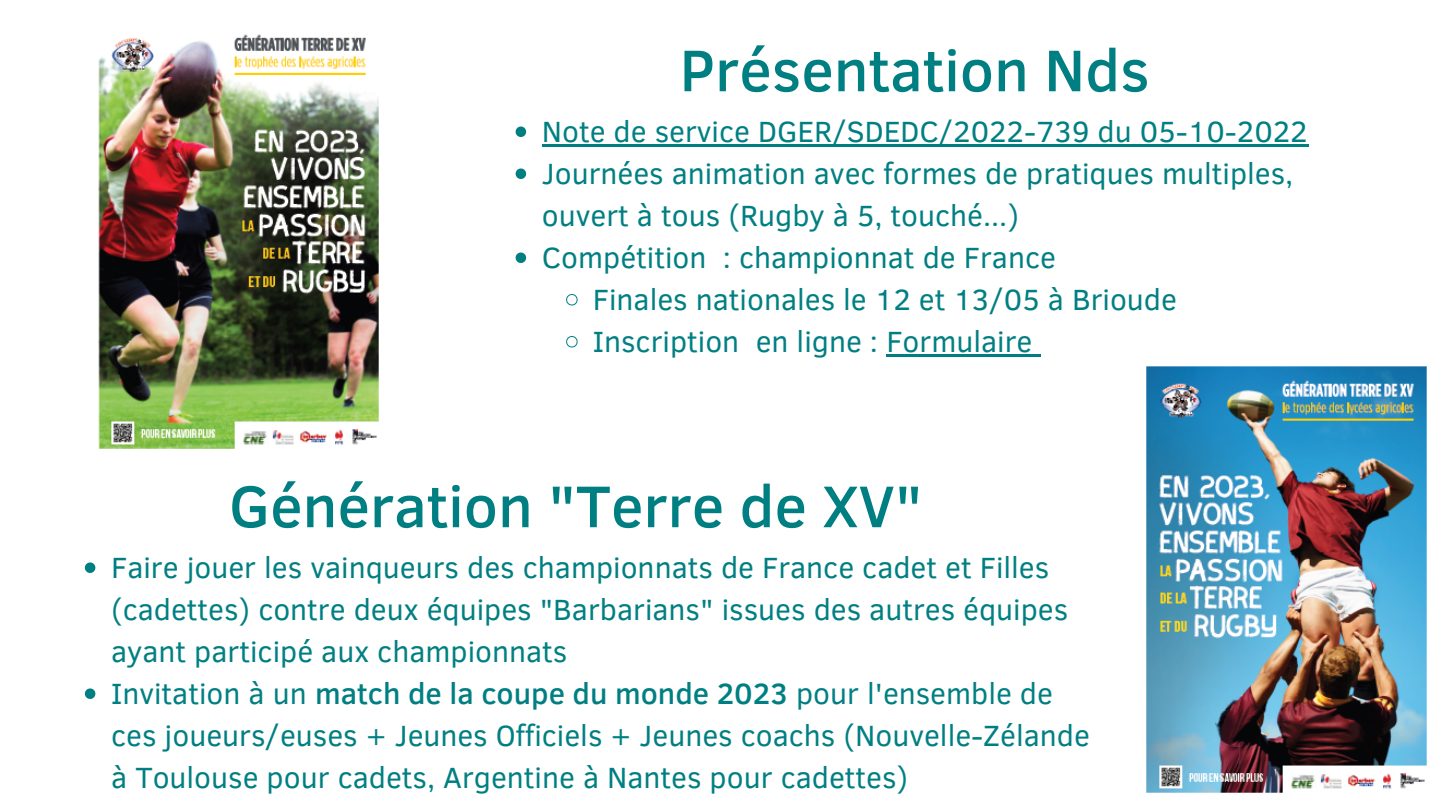
<style>
.page{position:relative;width:1440px;height:810px;background:#fff}
.page>*{position:absolute;margin:0;border:0;box-sizing:border-box;transform-origin:0 0}
.t1{font:500 60px "Clear Sans";color:#007f82}
.t2{font:500 59.9px "Clear Sans";color:#007f82}
.t3{font:30px/42px "Clear Sans";color:#007f82}
.s1{font-weight:500}
</style>
<div class="page">
<img style="left:1146px;top:366px;width:281px;height:427px">
<img style="left:98px;top:34px;width:281px;height:415px">
<svg style="left:516px;top:127px;width:10px;height:10px"></svg>
<hr style="left:542px;top:144px;width:766px;height:3px;background:#007f82">
<svg style="left:516px;top:169px;width:10px;height:10px"></svg>
<svg style="left:516px;top:253px;width:10px;height:10px"></svg>
<svg style="left:566px;top:294px;width:12px;height:12px"></svg>
<svg style="left:566px;top:336px;width:12px;height:12px"></svg>
<hr style="left:886px;top:354px;width:147px;height:3px;background:#007f82">
<svg style="left:1033px;top:354px;width:8px;height:3px"></svg>
<svg style="left:85px;top:562px;width:10px;height:11px"></svg>
<svg style="left:85px;top:688px;width:10px;height:11px"></svg>
<h2 class="t2" style="left:680px;top:27px;width:471px">Présentation Nds</h2>
<p class="t3" style="left:542px;top:109px;width:767px">Note de service DGER/SDEDC/2022-739 du 05-10-2022</p>
<p class="t3" style="left:542px;top:151px;width:753px">Journées animation avec formes de pratiques multiples,</p>
<p class="t3" style="left:542px;top:193px;width:479px">ouvert à tous (Rugby à 5, touché...)</p>
<p class="t3" style="left:542px;top:235px;width:516px">Compétition : championnat de France</p>
<p class="t3" style="left:593px;top:277px;width:586px">Finales nationales le 12 et 13/05 à Brioude</p>
<p class="t3" style="left:593px;top:319px;width:441px">Inscription en ligne : Formulaire</p>
<h1 class="t1" style="left:229px;top:463px;width:695px">Génération "Terre de XV"</h1>
<p class="t3" style="left:111px;top:545px;width:980px">Faire jouer les vainqueurs des championnats de France cadet et Filles (cadettes) contre deux équipes "Barbarians" issues des autres équipes ayant participé aux championnats<br>Invitation à un <span class="s1">match de la coupe du monde 2023</span> pour l'ensemble de ces joueurs/euses + Jeunes Officiels + Jeunes coachs (Nouvelle-Zélande à Toulouse pour cadets, Argentine à Nantes pour cadettes)</p>
</div>
